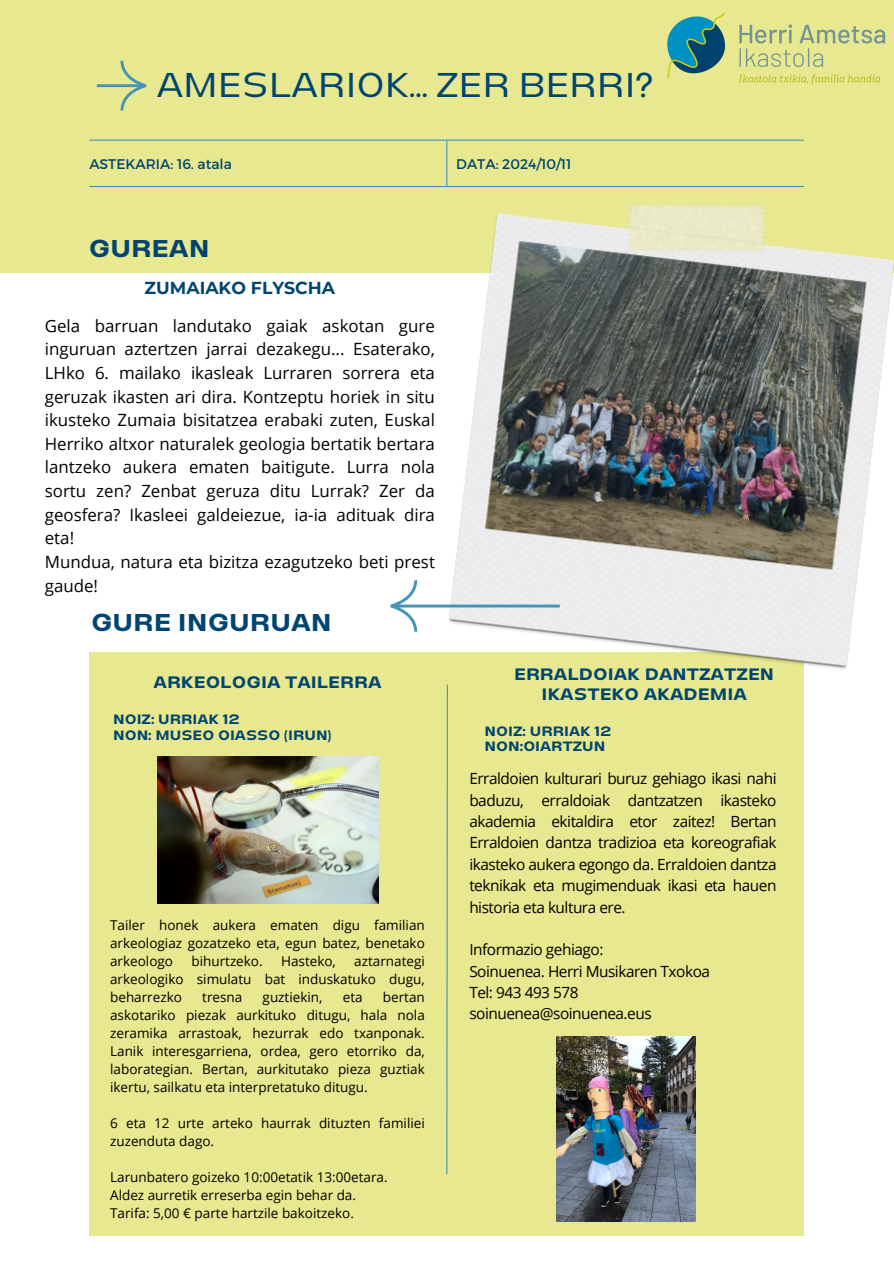
<style>
.page{position:relative;width:894px;height:1264px;background:#fff}
.page>*{position:absolute;margin:0;border:0;box-sizing:border-box;transform-origin:0 0}
.t1{font:expanded 34.35px "Lazord";color:#004572}
.t2{font:700 expanded 24.3px "Lazord";color:#004572}
.t3{font:700 17.25px "Montserrat";color:#004572}
.t4{font:16.8px/23.7px "Open Sans";color:#000}
.t5{font:700 expanded 16.5px/19.2px "Lazord";color:#004572;text-align:center}
.t6{font:15.45px/21.3px "Open Sans";letter-spacing:-.03em;color:#000;text-align:justify}
.t7{font:13.95px "Montserrat";color:#004572}
.t8{font:13.5px/18px "Open Sans";color:#000;text-align:justify}
.t9{font:700 expanded 13.5px "Lazord";color:#004572}
</style>
<div class="page">
<div style="left:0;top:0;width:893px;height:272px;background:#e7e88f"></div>
<svg style="left:97px;top:61px;width:49px;height:49px"></svg>
<hr style="left:89px;top:186px;width:714px;height:1px;background:#4594b6">
<hr style="left:89px;top:140px;width:714px;height:1px;background:#4594b6">
<hr style="left:446px;top:141px;width:1px;height:46px;background:#4594b6">
<img style="left:667px;top:13px;width:219px;height:72px">
<div style="left:89px;top:652px;width:714px;height:583px;background:#e7e88f"></div>
<svg style="left:446px;top:684px;width:2px;height:491px"></svg>
<img style="left:157px;top:756px;width:221px;height:147px">
<img style="left:556px;top:1036px;width:138px;height:184px">
<img style="left:446px;top:171px;width:447px;height:501px">
<svg style="left:390px;top:580px;width:169px;height:51px"></svg>
<p class="t1" style="left:157px;top:68px;width:498px">AMESLARIOK... ZER BERRI?</p>
<h2 class="t7" style="left:89px;top:155px;width:144px">ASTEKARIA: 16. atala</h2>
<h3 class="t7" style="left:456px;top:155px;width:117px">DATA: 2024/10/11</h3>
<h2 class="t2" style="left:89px;top:236px;width:122px">GUREAN</h2>
<p class="t3" style="left:145px;top:277px;width:192px">ZUMAIAKO FLYSCHA</p>
<p class="t4" style="left:45px;top:313px;width:391px">Gela barruan landutako gaiak askotan gure inguruan aztertzen jarrai dezakegu... Esaterako, LHko 6. mailako ikasleak Lurraren sorrera eta geruzak ikasten ari dira. Kontzeptu horiek in situ ikusteko Zumaia bisitatzea erabaki zuten, Euskal Herriko altxor naturalek geologia bertatik bertara lantzeko aukera ematen baitigute. Lurra nola sortu zen? Zenbat geruza ditu Lurrak? Zer da geosfera? Ikasleei galdeiezue, ia-ia adituak dira eta!<br>Mundua, natura eta bizitza ezagutzeko beti prest gaude!</p>
<p class="t2" style="left:91px;top:610px;width:242px">GURE INGURUAN</p>
<p class="t5" style="left:153px;top:672px;width:229px">ARKEOLOGIA TAILERRA</p>
<p class="t9" style="left:113px;top:712px;width:128px">NOIZ: URRIAK 12</p>
<p class="t9" style="left:113px;top:728px;width:220px">NON: MUSEO OIASSO (IRUN)</p>
<p class="t8" style="left:110px;top:915px;width:316px">Tailer honek aukera ematen digu familian arkeologiaz gozatzeko eta, egun batez, benetako arkeologo</p>
<p class="t8" style="left:191px;top:951px;width:73px">bihurtzeko.</p>
<p class="t8" style="left:281px;top:951px;width:56px">Hasteko,</p>
<p class="t8" style="left:110px;top:951px;width:316px;text-indent:244px">aztarnategi arkeologiko simulatu bat induskatuko dugu, beharrezko</p>
<p class="t8" style="left:110px;top:987px;width:316px;text-indent:273px">bertan askotariko piezak aurkituko ditugu, hala nola zeramika arrastoak, hezurrak edo txanponak.<br>Lanik interesgarriena, ordea, gero etorriko da, laborategian. Bertan, aurkitutako pieza guztiak ikertu, sailkatu eta interpretatuko ditugu.</p>
<p class="t8" style="left:110px;top:1113px;width:316px">6 eta 12 urte arteko haurrak dituzten familiei zuzenduta dago.</p>
<p class="t8" style="left:110px;top:1167px;width:279px">Larunbatero goizeko 10:00etatik 13:00etara.</p>
<p class="t8" style="left:110px;top:1185px;width:247px">Aldez aurretik erreserba egin behar da.</p>
<h3 class="t8" style="left:110px;top:1203px;width:245px">Tarifa: 5,00 € parte hartzile bakoitzeko.</h3>
<p class="t8" style="left:202px;top:987px;width:42px">tresna</p>
<p class="t8" style="left:262px;top:987px;width:61px">guztiekin,</p>
<p class="t8" style="left:343px;top:987px;width:21px">eta</p>
<p class="t5" style="left:514px;top:665px;width:261px">ERRALDOIAK DANTZATZEN<br>IKASTEKO AKADEMIA</p>
<h3 class="t9" style="left:484px;top:724px;width:128px">NOIZ: URRIAK 12</h3>
<h4 class="t9" style="left:484px;top:739px;width:122px">NON:OIARTZUN</h4>
<h6 class="t6" style="left:469px;top:767px;width:308px">Erraldoien kulturari buruz gehiago ikasi nahi baduzu, erraldoiak dantzatzen ikasteko akademia ekitaldira etor zaitez! Bertan Erraldoien dantza tradizioa eta koreografiak ikasteko aukera egongo da. Erraldoien dantza teknikak eta mugimenduak ikasi eta hauen historia eta kultura ere.</h6>
<h5 class="t6" style="left:469px;top:938px;width:242px;text-align:left">Informazio gehiago:<br>Soinuenea. Herri Musikaren Txokoa<br>Tel: 943 493 578 soinuenea@soinuenea.eus</h5>
</div>
